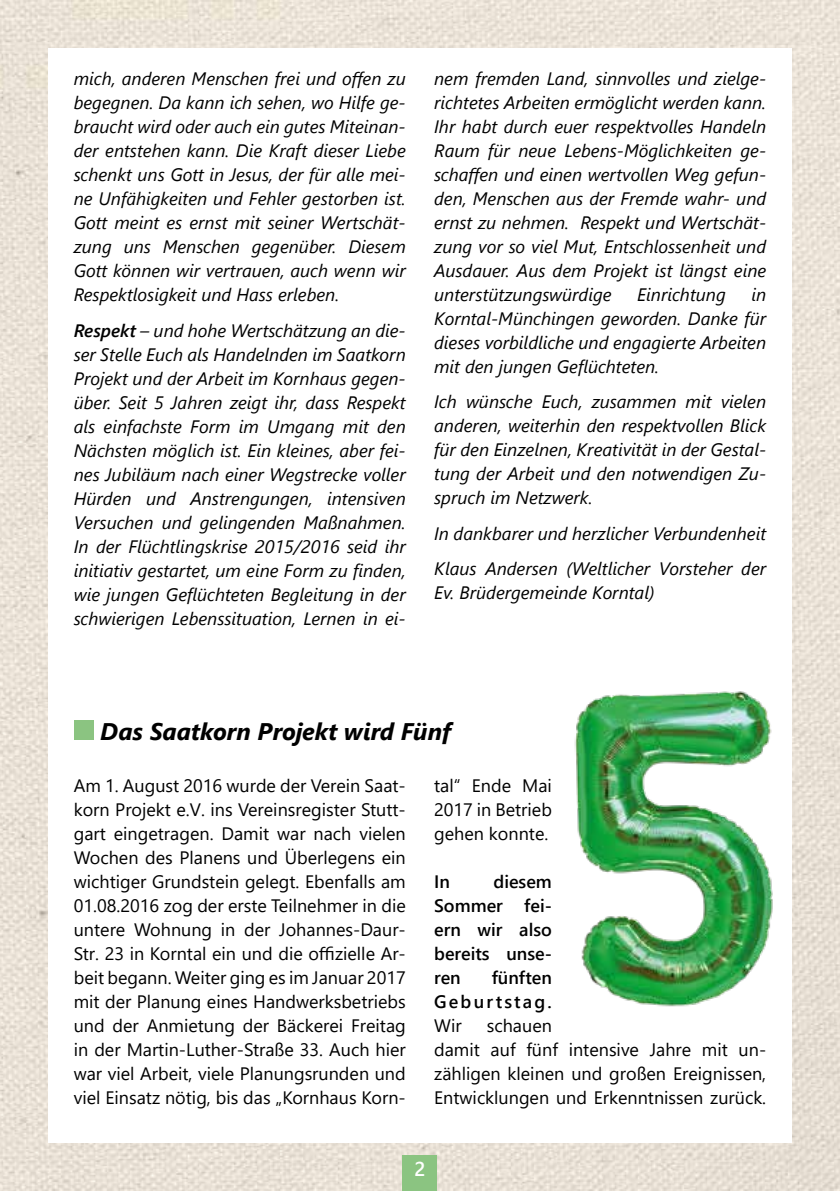
<style>
.page{position:relative;width:840px;height:1191px;background:#fff}
.page>*{position:absolute;margin:0;border:0;box-sizing:border-box;transform-origin:0 0}
.t1{font:italic 700 24px "Segoe UI";color:#000}
.t2{font:600 20px "Segoe UI";color:#fff}
.t3{font:italic 18px/24px "Segoe UI";color:#000;text-align:justify}
.t4{font:18px/24px "Segoe UI";color:#000;text-align:justify}
.t5{font:600 18px/24px "Segoe UI";color:#000;text-align:justify}
.t6{font:600 18px/24px "Segoe UI";letter-spacing:.12em;color:#000;text-align:right}
.s1{font-weight:600}
</style>
<div class="page">
<img style="left:0;top:0;width:839px;height:1191px">
<div style="left:48px;top:48px;width:743px;height:1094px;background:#fff"></div>
<div style="left:403px;top:1155px;width:34px;height:36px;background:#8bc481"></div>
<div style="left:74px;top:720px;width:20px;height:20px;background:#8bc481"></div>
<img style="left:574px;top:691px;width:199px;height:316px">
<p class="t3" style="left:74px;top:64px;width:333px">mich, anderen Menschen frei und offen zu begegnen. Da kann ich sehen, wo Hilfe ge&shy;braucht wird oder auch ein gutes Miteinan&shy;der entstehen kann. Die Kraft dieser Liebe schenkt uns Gott in Jesus, der für alle mei&shy;ne Unfähigkeiten und Fehler gestorben ist.<br>Gott meint es ernst mit seiner Wertschät&shy;zung uns Menschen gegenüber. Diesem Gott können wir vertrauen, auch wenn wir Respektlosigkeit und Hass erleben.</p>
<p class="t3" style="left:74px;top:315px;width:333px"><span class="s1">Respekt</span> – und hohe Wertschätzung an die&shy;ser Stelle Euch als Handelnden im Saatkorn Projekt und der Arbeit im Kornhaus gegen&shy;über. Seit 5 Jahren zeigt ihr, dass Respekt als einfachste Form im Umgang mit den Nächsten möglich ist. Ein kleines, aber fei&shy;nes Jubiläum nach einer Wegstrecke voller Hürden und Anstrengungen, intensiven Versuchen und gelingenden Maßnahmen.<br>In der Flüchtlingskrise 2015/2016 seid ihr initiativ gestartet, um eine Form zu finden, wie jungen Geflüchteten Begleitung in der schwierigen Lebenssituation, Lernen in ei-</p>
<p class="t3" style="left:434px;top:64px;width:333px">nem fremden Land, sinnvolles und zielge&shy;richtetes Arbeiten ermöglicht werden kann.<br>Ihr habt durch euer respektvolles Handeln Raum für neue Lebens-Möglichkeiten ge&shy;schaffen und einen wertvollen Weg gefun&shy;den, Menschen aus der Fremde wahr- und ernst zu nehmen. Respekt und Wertschät&shy;zung vor so viel Mut, Entschlossenheit und Ausdauer. Aus dem Projekt ist längst eine unterstützungswürdige</p>
<p class="t3" style="left:637px;top:280px;width:90px">Einrichtung</p>
<p class="t3" style="left:434px;top:280px;width:333px;text-indent:317px">in Korntal-Münchingen geworden. Danke für dieses vorbildliche und engagierte Arbeiten mit den jungen Geflüchteten.</p>
<p class="t3" style="left:434px;top:387px;width:333px">Ich wünsche Euch, zusammen mit vielen anderen, weiterhin den respektvollen Blick für den Einzelnen, Kreativität in der Gestal&shy;tung der Arbeit und den notwendigen Zu&shy;spruch im Netzwerk.</p>
<p class="t3" style="left:434px;top:513px;width:333px;line-height:35.4px">In dankbarer und herzlicher Verbundenheit<br>Klaus Andersen (Weltlicher Vorsteher der</p>
<p class="t3" style="left:434px;top:578px;width:222px">Ev. Brüdergemeinde Korntal)</p>
<h1 class="t1" style="left:100px;top:709px;width:352px">Das Saatkorn Projekt wird Fünf</h1>
<p class="t4" style="left:74px;top:772px;width:333px">Am 1. August 2016 wurde der Verein Saat&shy;korn Projekt e.V. ins Vereinsregister Stutt&shy;gart eingetragen. Damit war nach vielen Wochen des Planens und Überlegens ein wichtiger Grundstein gelegt. Ebenfalls am 01.08.2016 zog der erste Teilnehmer in die untere Wohnung in der Johannes-Daur-Str. 23 in Korntal ein und die offizielle Ar&shy;beit begann. Weiter ging es im Januar 2017 mit der Planung eines Handwerksbetriebs und der Anmietung der Bäckerei Freitag in der Martin-Luther-Straße 33. Auch hier war viel Arbeit, viele Planungsrunden und viel Einsatz nötig, bis das „Kornhaus Korn-</p>
<p class="t4" style="left:434px;top:772px;width:119px">tal“ Ende Mai 2017 in Betrieb gehen konnte.</p>
<p class="t5" style="left:434px;top:868px;width:119px;text-indent:59px">diesem Sommer fei&shy;ern wir also bereits unse&shy;ren</p>
<p class="t5" style="left:434px;top:868px;width:17px">In</p>
<p class="t6" style="left:434px;top:964px;width:119px">fünften<br>Geburtstag.</p>
<p class="t4" style="left:434px;top:1012px;width:29px">Wir</p>
<p class="t4" style="left:434px;top:1012px;width:333px;text-align:left;text-indent:53px">schauen<br>damit auf fünf intensive Jahre mit un&shy;zähligen kleinen und großen Ereignissen,<br>Entwicklungen und Erkenntnissen zurück.</p>
<p class="t2" style="left:414px;top:1149px;width:13px">2</p>
</div>
